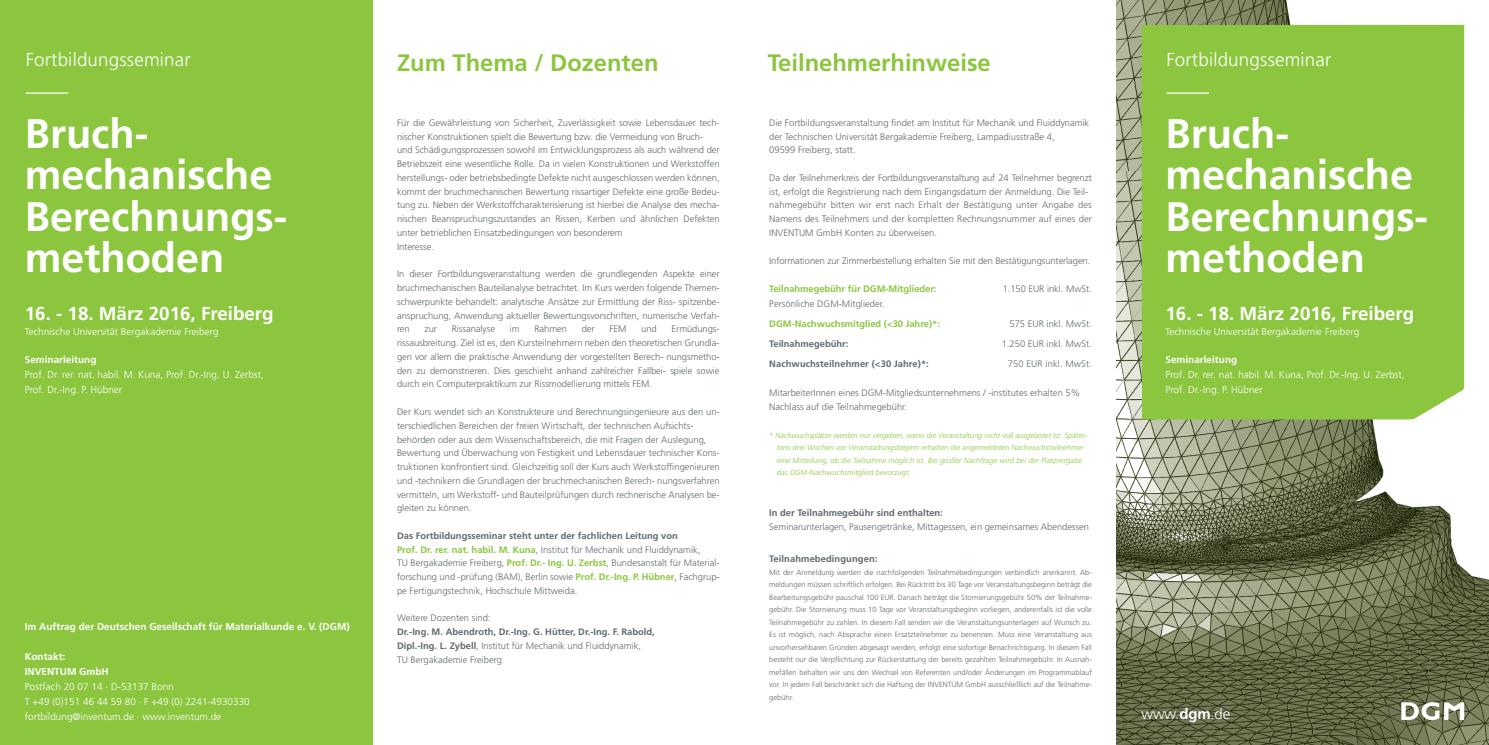
<style>
.page{position:relative;width:1489px;height:745px;background:#fff}
.page>*{position:absolute;margin:0;border:0;box-sizing:border-box;transform-origin:0 0}
.t1{font:700 41.25px/41.2px "Frutiger LT Pro";color:#fff}
.t2{font:700 23.75px "Frutiger LT Pro";color:#8bc63e}
.t3{font:700 18.75px "Frutiger LT Pro";color:#fff}
.t4{font:300 18.75px "Frutiger LT Std";letter-spacing:.01em;color:#fff}
.t5{font:300 15px "Frutiger LT Std";color:#fff}
.Text{font:300 10px/15px "Frutiger LT Std";color:#fff}
.Text-2{font:700 10px "Frutiger LT Pro";color:#fff}
.Text-3{font:300 9.38px/13.8px "Frutiger LT Std";color:#5f696f;text-align:justify}
.Text-4{font:700 9.38px "Frutiger LT Pro";color:#5f696f}
.t6{font:700 9.38px "Frutiger LT Pro";letter-spacing:-.005em;color:#8bc63e}
.t7{font:300 7.5px/12.5px "Frutiger LT Std";color:#5f696f;text-align:justify}
.t8{font:italic 300 7.5px/12.5px "Frutiger LT Pro";letter-spacing:.01em;color:#8bc63e}
.s1{font-family:"Frutiger LT Pro";font-weight:700;color:#8bc63e}
.s2{font-family:"Frutiger LT Pro";font-weight:700}
</style>
<div class="page">
<img style="left:1116px;top:167px;width:372px;height:577px">
<img style="left:1116px;top:0;width:335px;height:170px">
<div style="left:1141px;top:25px;width:322px;height:394px;background:#8bc63e"></div>
<div style="left:0;top:0;width:372px;height:744px;background:#8bc63e"></div>
<svg style="left:1401px;top:701px;width:62px;height:18px"></svg>
<hr style="left:1166px;top:92px;width:42px;height:2px;background:#fff">
<hr style="left:26px;top:92px;width:42px;height:2px;background:#fff">
<p class="t4" style="left:26px;top:49px;width:166px">Fortbildungsseminar</p>
<p class="t4" style="left:1166px;top:49px;width:166px">Fortbildungsseminar</p>
<p class="t2" style="left:397px;top:49px;width:263px">Zum Thema / Dozenten</p>
<p class="t2" style="left:767px;top:49px;width:225px">Teilnehmerhinweise</p>
<p class="t1" style="left:25px;top:113px;width:125px">Bruch-</p>
<p class="t1" style="left:25px;top:154px;width:249px">mechanische</p>
<p class="t1" style="left:25px;top:196px;width:264px">Berechnungs&shy;methoden</p>
<p class="t3" style="left:25px;top:302px;width:250px">16. - 18. März 2016, Freiberg</p>
<p class="Text" style="left:25px;top:323px;width:195px">Technische Universität Bergakademie Freiberg</p>
<p class="Text-2" style="left:25px;top:354px;width:73px">Seminarleitung</p>
<p class="Text" style="left:25px;top:367px;width:240px">Prof. Dr. rer. nat. habil. M. Kuna, Prof. Dr.-Ing. U. Zerbst,</p>
<p class="Text" style="left:25px;top:382px;width:99px">Prof. Dr.-Ing. P. Hübner</p>
<p class="Text-2" style="left:25px;top:620px;width:326px">Im Auftrag der Deutschen Gesellschaft für Materialkunde e. V. (DGM)</p>
<p class="Text-2" style="left:25px;top:650px;width:42px">Kontakt:</p>
<p class="Text-2" style="left:25px;top:665px;width:85px">INVENTUM GmbH</p>
<p class="Text" style="left:25px;top:678px;width:226px">Postfach 20 07 14 . D-53137 Bonn<br>T +49 (0)151 46 44 59 80 . F +49 (0) 2241-4930330 fortbildung@inventum.de . www.inventum.de</p>
<p class="Text-3" style="left:397px;top:116px;width:324px">Für die Gewährleistung von Sicherheit, Zuverlässigkeit sowie Lebensdauer tech&shy;nischer Konstruktionen spielt die Bewertung bzw. die Vermeidung von Bruch-</p>
<p class="Text-3" style="left:397px;top:143px;width:324px">und Schädigungsprozessen sowohl im Entwicklungsprozess als auch während der Betriebszeit eine wesentliche Rolle. Da in vielen Konstruktionen und Werkstoffen herstellungs- oder betriebsbedingte Defekte nicht ausgeschlossen werden können, kommt der bruchmechanischen Bewertung rissartiger Defekte eine große Bedeu&shy;tung zu. Neben der Werkstoffcharakterisierung ist hierbei die Analyse des mecha&shy;nischen Beanspruchungszustandes an Rissen, Kerben und ähnlichen Defekten unter betrieblichen Einsatzbedingungen von besonderem</p>
<p class="Text-3" style="left:397px;top:240px;width:38px">Interesse.</p>
<p class="Text-3" style="left:397px;top:267px;width:324px">In dieser Fortbildungsveranstaltung werden die grundlegenden Aspekte einer bruchmechanischen Bauteilanalyse betrachtet. Im Kurs werden folgende Themen&shy;schwerpunkte behandelt: analytische Ansätze zur Ermittlung der Riss- spitzenbe&shy;anspruchung, Anwendung aktueller Bewertungsvorschriften, numerische Verfah&shy;ren</p>
<p class="Text-3" style="left:397px;top:322px;width:324px;text-indent:274px">Ermüdungs&shy;rissausbreitung. Ziel ist es, den Kursteilnehmern neben den theoretischen Grundla&shy;gen vor allem die praktische Anwendung der vorgestellten Berech- nungsmetho&shy;den zu demonstrieren. Dies geschieht anhand zahlreicher Fallbei- spiele sowie durch ein Computerpraktikum zur Rissmodellierung mittels FEM.</p>
<p class="Text-3" style="left:397px;top:405px;width:324px">Der Kurs wendet sich an Konstrukteure und Berechnungsingenieure aus den un&shy;terschiedlichen Bereichen der freien Wirtschaft, der technischen Aufsichts-</p>
<p class="Text-3" style="left:397px;top:432px;width:311px">behörden oder aus dem Wissenschaftsbereich, die mit Fragen der Auslegung,</p>
<p class="Text-3" style="left:397px;top:446px;width:324px">Bewertung und Überwachung von Festigkeit und Lebensdauer technischer Kons&shy;truktionen konfrontiert sind. Gleichzeitig soll der Kurs auch Werkstoffingenieuren und -technikern die Grundlagen der bruchmechanischen Berech- nungsverfahren vermitteln, um Werkstoff- und Bauteilprüfungen durch rechnerische Analysen be&shy;gleiten zu können.</p>
<p class="Text-4" style="left:397px;top:529px;width:282px">Das Fortbildungsseminar steht unter der fachlichen Leitung von</p>
<p class="Text-3" style="left:397px;top:542px;width:305px"><span class="s1">Prof. Dr. rer. nat. habil. M. Kuna</span>, Institut für Mechanik und Fluiddynamik,</p>
<p class="Text-3" style="left:397px;top:556px;width:324px">TU Bergakademie Freiberg, <span class="s1">Prof. Dr.- Ing. U. Zerbst</span>, Bundesanstalt für Material&shy;forschung und -prüfung (BAM), Berlin sowie <span class="s1">Prof. Dr.-Ing. P. Hübner</span>, Fachgrup&shy;pe Fertigungstechnik, Hochschule Mittweida.</p>
<p class="Text-3" style="left:397px;top:611px;width:95px">Weitere Dozenten sind:</p>
<p class="Text-4" style="left:397px;top:626px;width:259px">Dr.-Ing. M. Abendroth, Dr.-Ing. G. Hütter, Dr.-Ing. F. Rabold,</p>
<p class="Text-3" style="left:397px;top:638px;width:245px"><span class="s2">Dipl.-Ing. L. Zybell</span>, Institut für Mechanik und Fluiddynamik,</p>
<p class="Text-3" style="left:397px;top:652px;width:107px">TU Bergakademie Freiberg</p>
<p class="Text-3" style="left:424px;top:322px;width:14px">zur</p>
<p class="Text-3" style="left:452px;top:322px;width:45px">Rissanalyse</p>
<p class="Text-3" style="left:510px;top:322px;width:11px">im</p>
<p class="Text-3" style="left:534px;top:322px;width:34px">Rahmen</p>
<p class="Text-3" style="left:581px;top:322px;width:14px">der</p>
<p class="Text-3" style="left:609px;top:322px;width:19px">FEM</p>
<p class="Text-3" style="left:641px;top:322px;width:17px">und</p>
<p class="Text-3" style="left:769px;top:116px;width:321px">Die Fortbildungsveranstaltung findet am Institut für Mechanik und Fluiddynamik der Technischen Universität Bergakademie Freiberg, Lampadiusstraße 4,</p>
<p class="Text-3" style="left:769px;top:143px;width:88px">09599 Freiberg, statt.</p>
<p class="Text-3" style="left:769px;top:171px;width:324px">Da der Teilnehmerkreis der Fortbildungsveranstaltung auf 24 Teilnehmer begrenzt ist, erfolgt die Registrierung nach dem Eingangsdatum der Anmeldung. Die Teil-</p>
<p class="Text-3" style="left:769px;top:198px;width:324px">nahmegebühr bitten wir erst nach Erhalt der Bestätigung unter Angabe des Namens des Teilnehmers und der kompletten Rechnungsnummer auf eines der INVENTUM GmbH Konten zu überweisen.</p>
<p class="Text-3" style="left:769px;top:253px;width:322px">Informationen zur Zimmerbestellung erhalten Sie mit den Bestätigungsunterlagen.</p>
<p class="t6" style="left:769px;top:283px;width:169px">Teilnahmegebühr für DGM-Mitglieder:</p>
<p class="Text-3" style="left:1002px;top:282px;width:91px">1.150 EUR inkl. MwSt.</p>
<p class="Text-3" style="left:769px;top:297px;width:117px">Persönliche DGM-Mitglieder.</p>
<p class="t6" style="left:769px;top:318px;width:172px">DGM-Nachwuchsmitglied (&lt;30 Jahre)*:</p>
<p class="Text-3" style="left:1009px;top:317px;width:84px">575 EUR inkl. MwSt.</p>
<p class="Text-4" style="left:769px;top:338px;width:81px">Teilnahmegebühr:</p>
<p class="Text-3" style="left:1001px;top:337px;width:92px">1.250 EUR inkl. MwSt.</p>
<p class="Text-4" style="left:769px;top:358px;width:161px">Nachwuchsteilnehmer (&lt;30 Jahre)*:</p>
<p class="Text-3" style="left:1007px;top:357px;width:86px">750 EUR inkl. MwSt.</p>
<p class="Text-3" style="left:769px;top:386px;width:312px">MitarbeiterInnen eines DGM-Mitgliedsunternehmens / -institutes erhalten 5%<br>Nachlass auf die Teilnahmegebühr.</p>
<p class="t8" style="left:769px;top:428px;width:320px">* Nachwuchsplätze werden nur vergeben, wenn die Veranstaltung nicht voll ausgelastet ist. Spätes-</p>
<p class="t8" style="left:776px;top:441px;width:308px">tens drei Wochen vor Veranstaltungsbeginn erhalten die angemeldeten Nachwuchsteilnehmer eine Mitteilung, ob die Teilnahme möglich ist. Bei großer Nachfrage wird bei der Platzvergabe das DGM-Nachwuchsmitglied bevorzugt.</p>
<p class="Text-4" style="left:769px;top:507px;width:175px">In der Teilnahmegebühr sind enthalten:</p>
<p class="Text-3" style="left:769px;top:520px;width:321px">Seminarunterlagen, Pausengetränke, Mittagessen, ein gemeinsames Abendessen</p>
<p class="Text-4" style="left:769px;top:553px;width:110px">Teilnahmebedingungen:</p>
<p class="t7" style="left:769px;top:565px;width:324px">Mit der Anmeldung werden die nachfolgenden Teilnahmebedingungen verbindlich anerkannt. Ab&shy;meldungen müssen schriftlich erfolgen. Bei Rücktritt bis 30 Tage vor Veranstaltungsbeginn beträgt die Bearbeitungsgebühr pauschal 100 EUR. Danach beträgt die Stornierungsgebühr 50% der Teilnahme&shy;gebühr. Die Stornierung muss 10 Tage vor Veranstaltungsbeginn vorliegen, anderenfalls ist die volle Teilnahmegebühr zu zahlen. In diesem Fall senden wir die Veranstaltungsunterlagen auf Wunsch zu.<br>Es ist möglich, nach Absprache einen Ersatzteilnehmer zu benennen. Muss eine Veranstaltung aus unvorhersehbaren Gründen abgesagt werden, erfolgt eine sofortige Benachrichtigung. In diesem Fall besteht nur die Verpflichtung zur Rückerstattung der bereits gezahlten Teilnahmegebühr. In Ausnah&shy;mefällen behalten wir uns den Wechsel von Referenten und/oder Änderungen im Programmablauf vor. In jedem Fall beschränkt sich die Haftung der INVENTUM GmbH ausschließlich auf die Teilnahme&shy;gebühr.</p>
<p class="t1" style="left:1165px;top:113px;width:125px">Bruch-</p>
<p class="t1" style="left:1165px;top:154px;width:249px">mechanische</p>
<p class="t1" style="left:1165px;top:196px;width:264px">Berechnungs&shy;methoden</p>
<p class="t3" style="left:1165px;top:302px;width:250px">16. - 18. März 2016, Freiberg</p>
<p class="Text" style="left:1165px;top:323px;width:195px">Technische Universität Bergakademie Freiberg</p>
<p class="Text-2" style="left:1165px;top:354px;width:73px">Seminarleitung</p>
<p class="Text" style="left:1165px;top:367px;width:240px">Prof. Dr. rer. nat. habil. M. Kuna, Prof. Dr.-Ing. U. Zerbst,</p>
<p class="Text" style="left:1165px;top:382px;width:99px">Prof. Dr.-Ing. P. Hübner</p>
<p class="t5" style="left:1141px;top:704px;width:90px">www.<span class="s2">dgm</span>.de</p>
</div>
